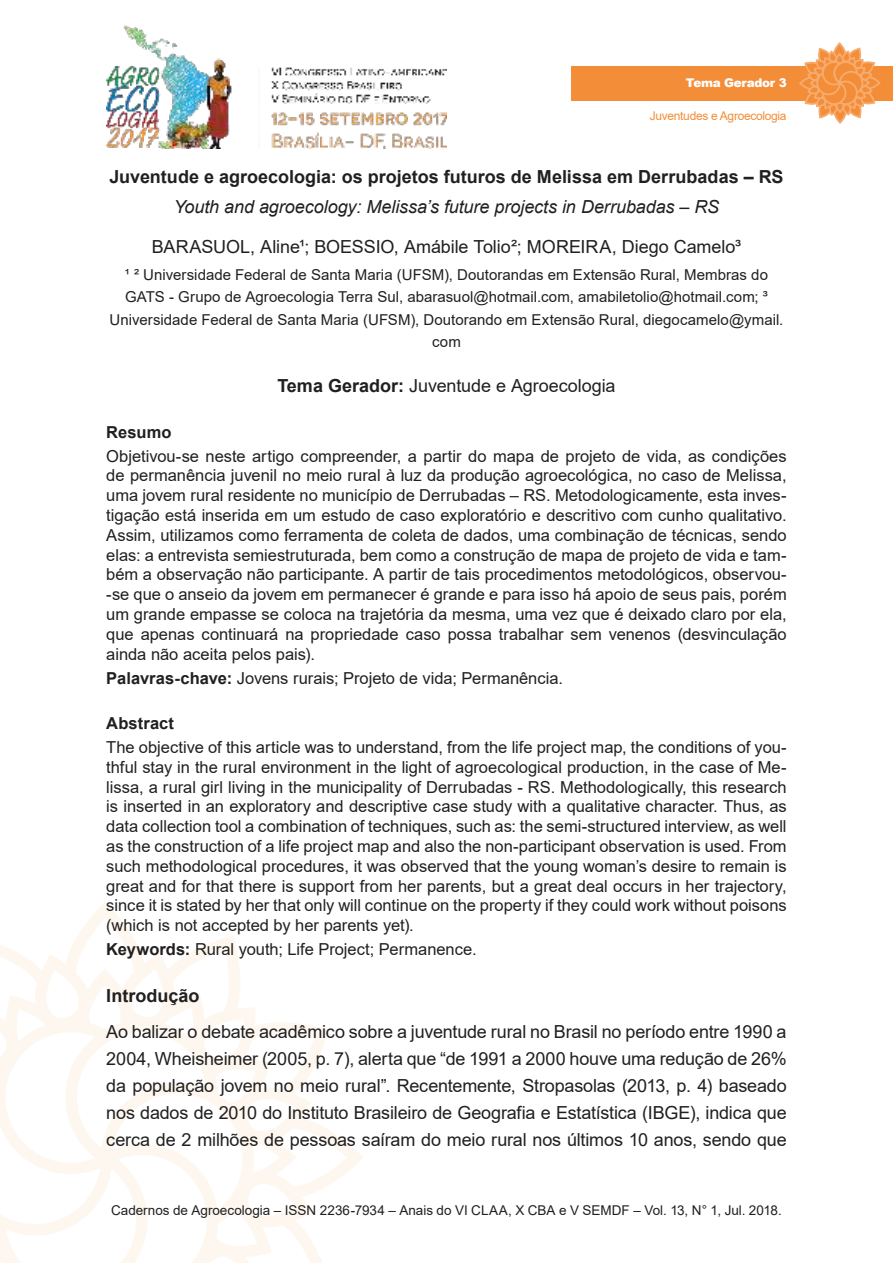
<style>
.page{position:relative;width:893px;height:1263px;background:#fff}
.page>*{position:absolute;margin:0;border:0;box-sizing:border-box;transform-origin:0 0}
.t1{font:18px/27px "Arial";letter-spacing:-.005em;color:#221f1f;text-align:justify}
.t2{font:700 18px "Arial";color:#221f1f}
.t3{font:italic 18px "Arial";letter-spacing:-.005em;color:#221f1f}
.t4{font:16.5px/19.8px "Arial";color:#221f1f;text-align:justify}
.t5{font:700 16.5px "Arial";letter-spacing:.005em;color:#221f1f}
.t6{font:15px/22.5px "Arial";letter-spacing:.005em;color:#221f1f;text-align:center}
.t7{font:13.5px "Arial";color:#221f1f}
.t8{font:12px "Arial";letter-spacing:-.025em;color:#f38d38}
.t9{font:900 12px "Arial";letter-spacing:-.025em;color:#fff}
.s1{font-weight:700}
</style>
<div class="page">
<img style="left:106px;top:25px;width:340px;height:124px">
<svg style="left:0;top:910px;width:363px;height:353px"></svg>
<div style="left:571px;top:66px;width:322px;height:34px;background:#f38d38"></div>
<svg style="left:798px;top:43px;width:83px;height:81px"></svg>
<p class="t9" style="left:686px;top:76px;width:102px">Tema Gerador 3</p>
<p class="t8" style="left:650px;top:112px;width:138px">Juventudes e Agroecologia</p>
<p class="t2" style="left:109px;top:170px;width:676px">Juventude e agroecologia: os projetos futuros de Melissa em Derrubadas – RS</p>
<p class="t3" style="left:174px;top:200px;width:547px">Youth and agroecology: Melissa’s future projects in Derrubadas – RS</p>
<p class="t1" style="left:152px;top:235px;width:591px">BARASUOL, Aline¹; BOESSIO, Amábile Tolio²; MOREIRA, Diego Camelo³</p>
<p class="t6" style="left:110px;top:264px;width:675px">¹ ² Universidade Federal de Santa Maria (UFSM), Doutorandas em Extensão Rural, Membras do GATS - Grupo de Agroecologia Terra Sul, abarasuol@hotmail.com, amabiletolio@hotmail.com; ³<br>Universidade Federal de Santa Maria (UFSM), Doutorando em Extensão Rural, diegocamelo@ymail. com</p>
<p class="t1" style="left:277px;top:374px;width:340px"><span class="s1">Tema Gerador:</span> Juventude e Agroecologia</p>
<p class="t5" style="left:106px;top:425px;width:67px">Resumo</p>
<p class="t4" style="left:106px;top:447px;width:682px">Objetivou-se neste artigo compreender, a partir do mapa de projeto de vida, as condições de permanência juvenil no meio rural à luz da produção agroecológica, no caso de Melissa, uma jovem rural residente no município de Derrubadas – RS. Metodologicamente, esta inves&shy;tigação está inserida em um estudo de caso exploratório e descritivo com cunho qualitativo.<br>Assim, utilizamos como ferramenta de coleta de dados, uma combinação de técnicas, sendo elas: a entrevista semiestruturada, bem como a construção de mapa de projeto de vida e tam&shy;bém a observação não participante. A partir de tais procedimentos metodológicos, observou--se que o anseio da jovem em permanecer é grande e para isso há apoio de seus pais, porém um grande empasse se coloca na trajetória da mesma, uma vez que é deixado claro por ela, que apenas continuará na propriedade caso possa trabalhar sem venenos (desvinculação ainda não aceita pelos pais).</p>
<p class="t4" style="left:106px;top:669px;width:458px"><span class="s1">Palavras-chave:</span> Jovens rurais; Projeto de vida; Permanência.</p>
<p class="t5" style="left:106px;top:717px;width:69px">Abstract</p>
<p class="t4" style="left:106px;top:739px;width:682px">The objective of this article was to understand, from the life project map, the conditions of you&shy;thful stay in the rural environment in the light of agroecological production, in the case of Me&shy;lissa, a rural girl living in the municipality of Derrubadas - RS. Methodologically, this research is inserted in an exploratory and descriptive case study with a qualitative character. Thus, as data collection tool a combination of techniques, such as: the semi-structured interview, as well as the construction of a life project map and also the non-participant observation is used. From such methodological procedures, it was observed that the young woman’s desire to remain is great and for that there is support from her parents, but a great deal occurs in her trajectory, since it is stated by her that only will continue on the property if they could work without poisons (which is not accepted by her parents yet).</p>
<p class="t4" style="left:106px;top:941px;width:372px"><span class="s1">Keywords:</span> Rural youth; Life Project; Permanence.</p>
<p class="t2" style="left:106px;top:989px;width:95px">Introdução</p>
<p class="t1" style="left:106px;top:1020px;width:682px">Ao balizar o debate acadêmico sobre a juventude rural no Brasil no período entre 1990 a 2004, Wheisheimer (2005, p. 7), alerta que “de 1991 a 2000 houve uma redução de 26% da população jovem no meio rural”. Recentemente, Stropasolas (2013, p. 4) baseado nos dados de 2010 do Instituto Brasileiro de Geografia e Estatística (IBGE), indica que cerca de 2 milhões de pessoas saíram do meio rural nos últimos 10 anos, sendo que</p>
<p class="t7" style="left:111px;top:1205px;width:672px">Cadernos de Agroecologia – ISSN 2236-7934 – Anais do VI CLAA, X CBA e V SEMDF – Vol. 13, N° 1, Jul. 2018.</p>
</div>
